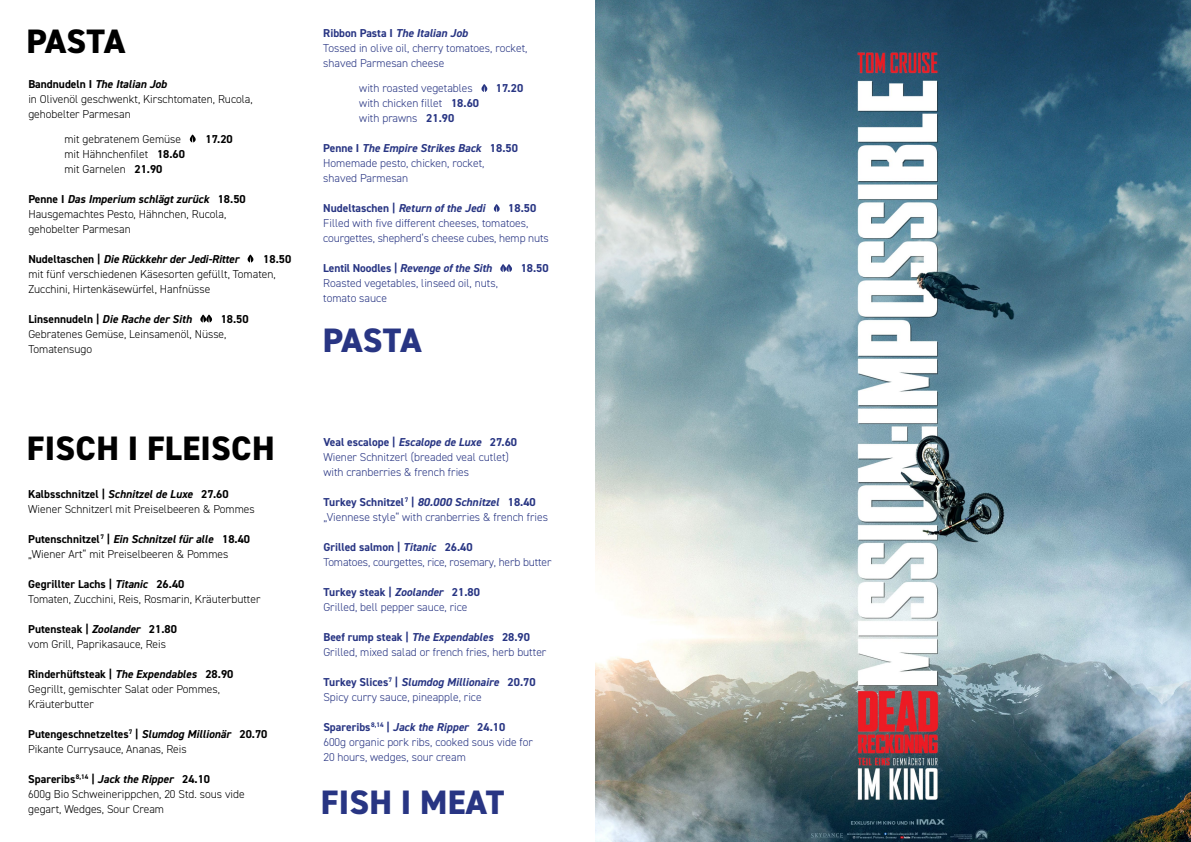
<style>
.page{position:relative;width:1191px;height:842px;background:#fff}
.page>*{position:absolute;margin:0;border:0;box-sizing:border-box;transform-origin:0 0}
.t1{font:800 34px "DIN2014";letter-spacing:.01em;color:#000}
.t2{font:800 34px "DIN2014";letter-spacing:.01em;color:#283583}
.t3{font:300 11.5px/15px "DIN2014";color:#283583}
.t4{font:300 11.5px/15px "DIN2014";color:#000}
.t5{font:italic 700 11.5px "DIN2014";letter-spacing:-.01em;color:#000}
.t6{font:italic 700 11.5px "DIN2014";letter-spacing:-.01em;color:#283583}
.t7{font:700 11.5px "DIN2014";color:#000}
.t8{font:700 11.5px "DIN2014";color:#283583}
.s1{font-weight:700}
.s2{font-weight:700;font-style:italic}
.s3{font-style:normal}
</style>
<div class="page">
<svg style="left:189px;top:135px;width:7px;height:8px"></svg>
<svg style="left:247px;top:255px;width:7px;height:8px"></svg>
<svg style="left:200px;top:315px;width:13px;height:8px"></svg>
<svg style="left:481px;top:84px;width:7px;height:8px"></svg>
<svg style="left:493px;top:204px;width:7px;height:8px"></svg>
<svg style="left:500px;top:264px;width:12px;height:8px"></svg>
<img style="left:595px;top:0;width:596px;height:842px">
<h1 class="t1" style="left:26px;top:18px;width:100px">PASTA</h1>
<p class="t4" style="left:28px;top:76px;width:226px"><span class="s1">Bandnudeln I</span> <span class="s2">The Italian Job<br></span>in Olivenöl geschwenkt, Kirschtomaten, Rucola, gehobelter Parmesan</p>
<p class="t4" style="left:64px;top:131px;width:118px">mit gebratenem Gemüse</p>
<p class="t7" style="left:205px;top:131px;width:29px">17.20</p>
<p class="t4" style="left:64px;top:146px;width:122px">mit Hähnchenfilet <span class="s1">18.60 </span>mit Garnelen <span class="s1">21.90</span></p>
<p class="t4" style="left:28px;top:191px;width:219px"><span class="s1">Penne I</span> <span class="s2">Das Imperium schlägt zurück</span> <span class="s1">18.50<br></span>Hausgemachtes Pesto, Hähnchen, Rucola, gehobelter Parmesan</p>
<p class="t5" style="left:28px;top:251px;width:212px"><span class="s3">Nudeltaschen |</span> Die Rückkehr der Jedi-Ritter</p>
<p class="t7" style="left:263px;top:251px;width:30px">18.50</p>
<p class="t4" style="left:28px;top:266px;width:249px">mit fünf verschiedenen Käsesorten gefüllt, Tomaten,<br>Zucchini, Hirtenkäsewürfel, Hanfnüsse</p>
<p class="t5" style="left:28px;top:311px;width:165px"><span class="s3">Linsennudeln |</span> Die Rache der Sith</p>
<p class="t7" style="left:221px;top:311px;width:30px">18.50</p>
<p class="t4" style="left:28px;top:326px;width:199px">Gebratenes Gemüse, Leinsamenöl, Nüsse,<br>Tomatensugo</p>
<p class="t3" style="left:323px;top:26px;width:206px"><span class="s1">Ribbon Pasta I</span> <span class="s2">The Italian Job<br></span>Tossed in olive oil, cherry tomatoes, rocket, shaved Parmesan cheese</p>
<p class="t3" style="left:359px;top:81px;width:115px">with roasted vegetables</p>
<p class="t8" style="left:496px;top:80px;width:29px">17.20</p>
<p class="t3" style="left:359px;top:96px;width:121px">with chicken fillet <span class="s1">18.60 </span>with prawns <span class="s1">21.90</span></p>
<p class="t3" style="left:323px;top:141px;width:196px"><span class="s1">Penne I</span> <span class="s2">The Empire Strikes Back</span> <span class="s1">18.50<br></span>Homemade pesto, chicken, rocket, shaved Parmesan</p>
<p class="t6" style="left:323px;top:200px;width:163px"><span class="s3">Nudeltaschen |</span> Return of the Jedi</p>
<p class="t8" style="left:508px;top:200px;width:30px">18.50</p>
<p class="t3" style="left:323px;top:216px;width:227px">Filled with five different cheeses, tomatoes, courgettes, shepherd‘s cheese cubes, hemp nuts</p>
<p class="t6" style="left:323px;top:260px;width:170px"><span class="s3">Lentil Noodles |</span> Revenge of the Sith</p>
<p class="t8" style="left:520px;top:260px;width:30px">18.50</p>
<p class="t3" style="left:323px;top:276px;width:176px">Roasted vegetables, linseed oil, nuts, tomato sauce</p>
<h1 class="t2" style="left:323px;top:318px;width:100px">PASTA</h1>
<h1 class="t1" style="left:27px;top:426px;width:249px">FISCH I FLEISCH</h1>
<p class="t4" style="left:28px;top:486px;width:228px"><span class="s1">Kalbsschnitzel |</span> <span class="s2">Schnitzel de Luxe</span> <span class="s1">27.60<br></span>Wiener Schnitzerl mit Preiselbeeren &amp; Pommes</p>
<p class="t4" style="left:28px;top:531px;width:223px"><span class="s1">Putenschnitzel</span><sup>7</sup> <span class="s1">|</span> <span class="s2">Ein Schnitzel für alle</span> <span class="s1">18.40 </span>„Wiener Art“ mit Preiselbeeren &amp; Pommes</p>
<p class="t4" style="left:28px;top:576px;width:234px"><span class="s1">Gegrillter Lachs |</span> <span class="s2">Titanic</span> <span class="s1">26.40<br></span>Tomaten, Zucchini, Reis, Rosmarin, Kräuterbutter</p>
<p class="t4" style="left:28px;top:621px;width:150px"><span class="s1">Putensteak |</span> <span class="s2">Zoolander</span> <span class="s1">21.80 </span>vom Grill, Paprikasauce, Reis</p>
<p class="t4" style="left:28px;top:666px;width:207px"><span class="s1">Rinderhüftsteak |</span> <span class="s2">The Expendables</span> <span class="s1">28.90<br></span>Gegrillt, gemischter Salat oder Pommes,<br>Kräuterbutter</p>
<p class="t4" style="left:28px;top:726px;width:241px"><span class="s1">Putengeschnetzeltes</span><sup>7</sup> <span class="s1">|</span> <span class="s2">Slumdog Millionär</span> <span class="s1">20.70<br></span>Pikante Currysauce, Ananas, Reis</p>
<p class="t4" style="left:28px;top:771px;width:218px"><span class="s1">Spareribs</span><sup>8,14</sup> <span class="s1">|</span> <span class="s2">Jack the Ripper</span> <span class="s1">24.10<br></span>600g Bio Schweinerippchen, 20 Std. sous vide gegart, Wedges, Sour Cream</p>
<p class="t3" style="left:323px;top:434px;width:195px"><span class="s1">Veal escalope |</span> <span class="s2">Escalope de Luxe</span> <span class="s1">27.60<br></span>Wiener Schnitzerl (breaded veal cutlet) with cranberries &amp; french fries</p>
<p class="t3" style="left:323px;top:494px;width:226px"><span class="s1">Turkey Schnitzel</span><sup>7</sup> <span class="s1">|</span> <span class="s2">80.000 Schnitzel</span> <span class="s1">18.40 </span>„Viennese style“ with cranberries &amp; french fries</p>
<p class="t3" style="left:323px;top:539px;width:230px"><span class="s1">Grilled salmon |</span> <span class="s2">Titanic</span> <span class="s1">26.40<br></span>Tomatoes, courgettes, rice, rosemary, herb butter</p>
<p class="t3" style="left:323px;top:584px;width:158px"><span class="s1">Turkey steak |</span> <span class="s2">Zoolander</span> <span class="s1">21.80<br></span>Grilled, bell pepper sauce, rice</p>
<p class="t3" style="left:323px;top:629px;width:224px"><span class="s1">Beef rump steak |</span> <span class="s2">The Expendables</span> <span class="s1">28.90<br></span>Grilled, mixed salad or french fries, herb butter</p>
<p class="t3" style="left:323px;top:674px;width:214px"><span class="s1">Turkey Slices</span><sup>7</sup> <span class="s1">|</span> <span class="s2">Slumdog Millionaire</span> <span class="s1">20.70<br></span>Spicy curry sauce, pineapple, rice</p>
<p class="t3" style="left:323px;top:719px;width:211px"><span class="s1">Spareribs</span><sup>8,14</sup> <span class="s1">|</span> <span class="s2">Jack the Ripper</span> <span class="s1">24.10<br></span>600g organic pork ribs, cooked sous vide for<br>20 hours, wedges, sour cream</p>
<h1 class="t2" style="left:321px;top:779px;width:185px">FISH I MEAT</h1>
</div>
